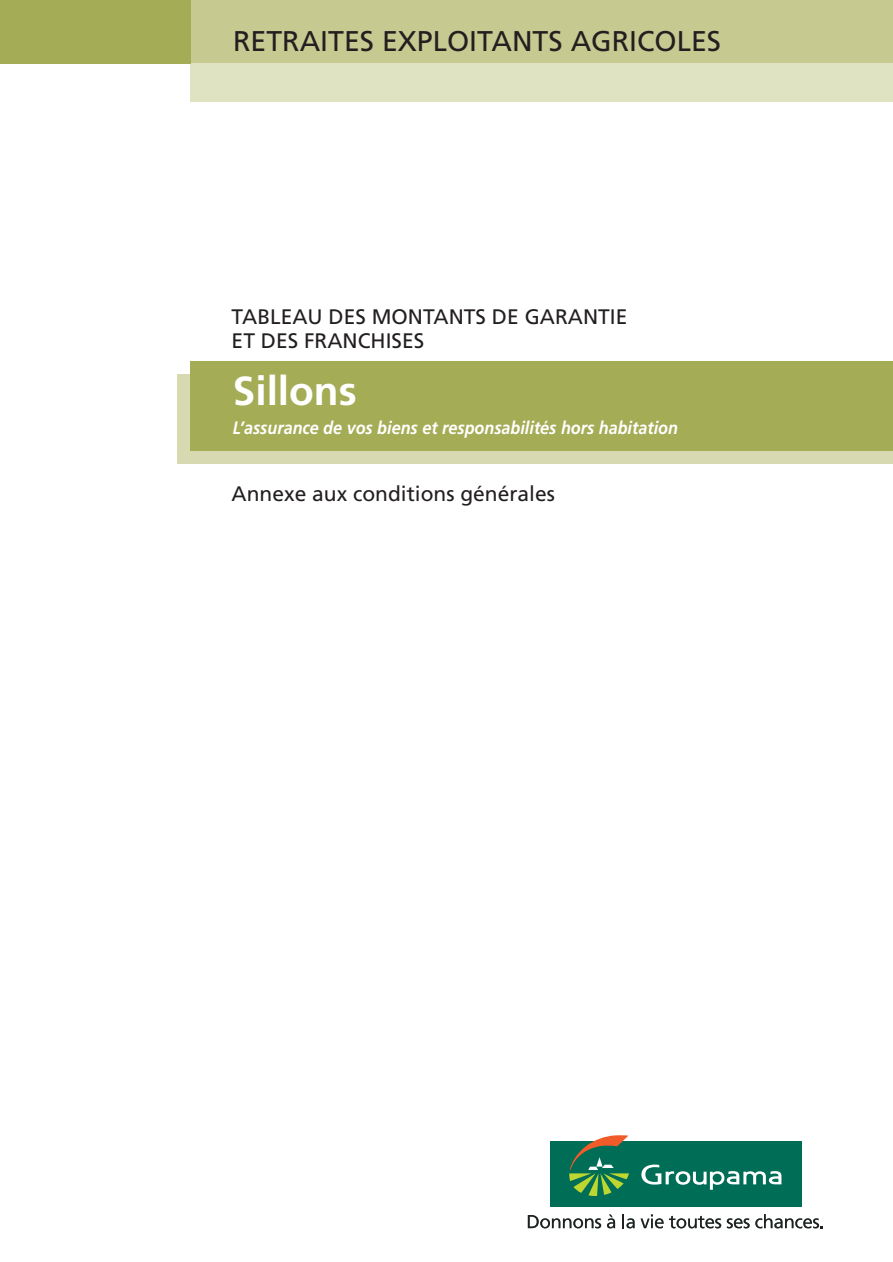
<style>
.page{position:relative;width:893px;height:1262px;background:#fff}
.page>*{position:absolute;margin:0;border:0;box-sizing:border-box;transform-origin:0 0}
.t1{font:700 40.5px "Frutiger";color:#fff}
.t2{font:28.5px "Frutiger";color:#231f20}
.t3{font:21px/24px "Frutiger";color:#231f20}
.t4{font:italic 700 18px "Frutiger";color:#fff;scale:.9 1}
</style>
<div class="page">
<div style="left:178px;top:374px;width:714px;height:89px;background:#d7dab1"></div>
<div style="left:191px;top:0;width:701px;height:64px;background:#c6ca91"></div>
<div style="left:191px;top:64px;width:701px;height:38px;background:#e0e3c2"></div>
<div style="left:0;top:0;width:191px;height:64px;background:#a4ac56"></div>
<div style="left:191px;top:361px;width:701px;height:90px;background:#a4ac56"></div>
<div style="left:550px;top:1141px;width:251px;height:65px;background:#006e57"></div>
<svg style="left:641px;top:1164px;width:140px;height:25px"></svg>
<svg style="left:569px;top:1135px;width:60px;height:61px"></svg>
<svg style="left:528px;top:1215px;width:73px;height:13px"></svg>
<svg style="left:607px;top:1214px;width:8px;height:14px"></svg>
<svg style="left:622px;top:1214px;width:12px;height:14px"></svg>
<svg style="left:640px;top:1214px;width:23px;height:14px"></svg>
<svg style="left:669px;top:1215px;width:80px;height:13px"></svg>
<svg style="left:755px;top:1214px;width:67px;height:14px"></svg>
<h2 class="t2" style="left:233px;top:30px;width:489px">RETRAITES EXPLOITANTS AGRICOLES</h2>
<p class="t3" style="left:232px;top:306px;width:397px">TABLEAU DES MONTANTS DE GARANTIE<br>ET DES FRANCHISES</p>
<h1 class="t1" style="left:233px;top:374px;width:125px">Sillons</h1>
<p class="t4" style="left:233px;top:420px;width:496px">L’assurance de vos biens et responsabilités hors habitation</p>
<p class="t3" style="left:232px;top:483px;width:325px">Annexe aux conditions générales</p>
</div>
